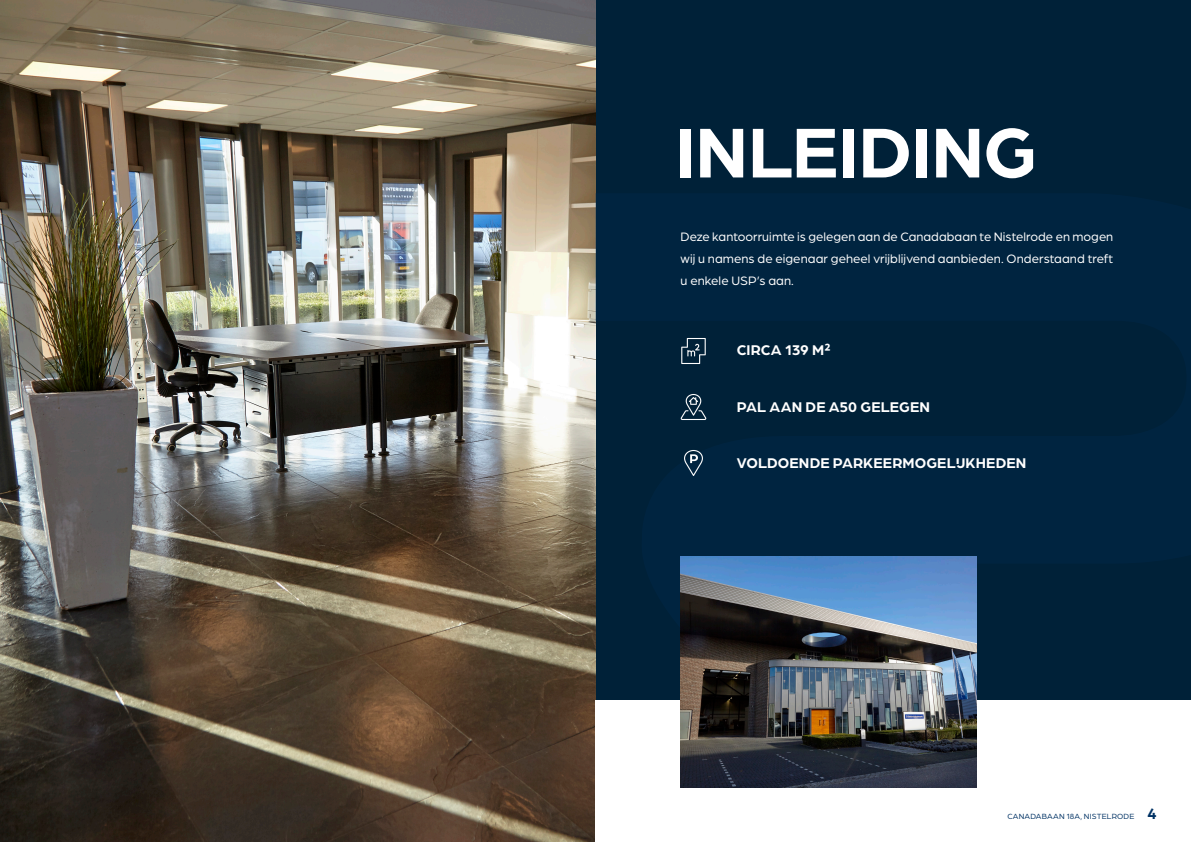
<style>
.page{position:relative;width:1191px;height:842px;background:#002138}
.page>*{position:absolute;margin:0;border:0;box-sizing:border-box;transform-origin:0 0}
.t1{font:700 75px "Arboria";color:#fff}
.t2{font:700 15px "Arboria";letter-spacing:.005em;color:#fff}
.Broodtekst_wit{font:13px/22px "Arboria";letter-spacing:.005em;color:#fff;text-align:justify}
.t3{font:8px "Arboria";letter-spacing:.02em;color:#003264}
.s1{font-weight:700;font-size:16px}
</style>
<div class="page">
<img style="left:0;top:0;width:595px;height:842px">
<div style="left:595px;top:700px;width:596px;height:142px;background:#fff"></div>
<img style="left:680px;top:556px;width:296px;height:232px">
<img style="left:681px;top:338px;width:25px;height:26px">
<img style="left:680px;top:394px;width:27px;height:26px">
<img style="left:684px;top:450px;width:19px;height:26px">
<p class="t1" style="left:675px;top:101px;width:364px">INLEIDING</p>
<p class="Broodtekst_wit" style="left:680px;top:225px;width:434px">Deze kantoorruimte is gelegen aan de Canadabaan te Nistelrode en mogen wij u namens de eigenaar geheel vrijblijvend aanbieden. Onderstaand treft u enkele USP’s aan.</p>
<p class="t2" style="left:737px;top:340px;width:95px">CIRCA 139 M²</p>
<p class="t2" style="left:737px;top:396px;width:195px">PAL AAN DE A50 GELEGEN</p>
<p class="t2" style="left:737px;top:452px;width:291px">VOLDOENDE PARKEERMOGELIJKHEDEN</p>
<p class="t3" style="left:1007px;top:811px;width:151px">CANADABAAN 18A, NISTELRODE <span class="s1">4</span></p>
</div>
